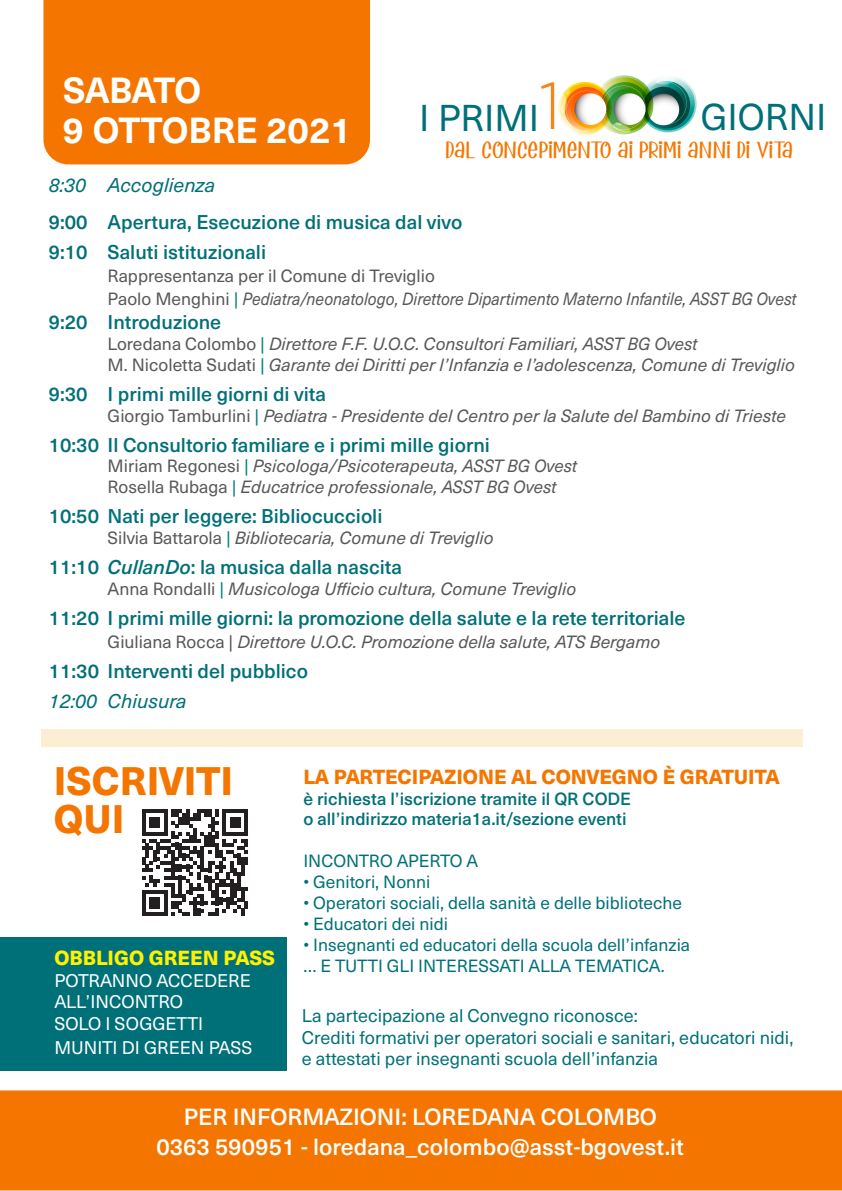
<style>
.page{position:relative;width:842px;height:1191px;background:#fff}
.page>*{position:absolute;margin:0;border:0;box-sizing:border-box;transform-origin:0 0}
.t1{font:300 66.2px "Gotham";color:#f47600}
.t2{font:800 39.2px "Neue Haas Unica";color:#f47600}
.t3{font:36.8px "Neue Haas Unica";color:#007078}
.t4{font:700 35.6px "Neue Haas Unica";letter-spacing:-.01em;color:#fff}
.t5{font:25px "Easy Peasy";letter-spacing:.03em;color:#f47600}
.t6{font:500 23px "Neue Haas Unica";color:#fff}
.t7{font:800 20px "Neue Haas Unica";color:#f47600}
.t8{font:800 20px "Neue Haas Unica";color:#fff101}
.t9{font:500 19.6px "Neue Haas Unica";color:#007078}
.t10{font:italic 19.6px "Neue Haas Unica";color:#007078}
.t11{font:18px "Neue Haas Unica";color:#007078}
.t12{font:18px/21.6px "Neue Haas Unica";color:#fff}
.t13{font:italic 17.4px "Neue Haas Unica";color:#57585a}
.t14{font:17.4px "Neue Haas Unica";color:#007078}
.t15{font:italic 17.4px "Neue Haas Unica";color:#57585a;scale:.9 1}
.t16{font:500 17.4px "Neue Haas Unica";color:#007078}
.t17{font:17.4px "Neue Haas Unica";color:#57585a}
.s1{font-style:normal}
.s2{font-style:normal;color:#008376}
.s3{font-style:italic}
</style>
<div class="page">
<div style="left:0;top:936px;width:286px;height:134px;background:#007078"></div>
<svg style="left:142px;top:809px;width:106px;height:107px"></svg>
<div style="left:0;top:1090px;width:842px;height:100px;background:#f47600"></div>
<img style="left:558px;top:75px;width:139px;height:60px">
<div style="left:43px;top:0;width:327px;height:164px;background:#f47600"></div>
<div style="left:41px;top:729px;width:762px;height:18px;background:#fbeed2"></div>
<p class="t4" style="left:63px;top:64px;width:139px">SABATO</p>
<p class="t4" style="left:63px;top:104px;width:290px">9 OTTOBRE 2021</p>
<h1 class="t1" style="left:539px;top:64px;width:24px">1</h1>
<p class="t3" style="left:701px;top:90px;width:127px">GIORNI</p>
<p class="t3" style="left:419px;top:90px;width:121px">I PRIMI</p>
<p class="t5" style="left:446px;top:135px;width:348px">DAL CONCEPIMENTO AI PRIMI ANNI DI VITA</p>
<p class="t10" style="left:49px;top:171px;width:168px">8:30 Accoglienza</p>
<p class="t9" style="left:49px;top:207px;width:415px">9:00 Apertura, Esecuzione di musica dal vivo</p>
<p class="t9" style="left:49px;top:237px;width:219px">9:10 Saluti istituzionali</p>
<p class="t17" style="left:108px;top:263px;width:329px">Rappresentanza per il Comune di Treviglio</p>
<p class="t15" style="left:108px;top:286px;width:767px"><span class="s1">Paolo Menghini</span> <span class="s2">|</span> Pediatra/neonatologo, Direttore Dipartimento Materno Infantile, ASST BG Ovest</p>
<p class="t9" style="left:49px;top:307px;width:174px">9:20 Introduzione</p>
<p class="t13" style="left:108px;top:331px;width:591px"><span class="s1">Loredana Colombo</span> <span class="s2">|</span> Direttore F.F. U.O.C. Consultori Familiari, ASST BG Ovest</p>
<p class="t13" style="left:108px;top:351px;width:689px"><span class="s1">M. Nicoletta Sudati</span> <span class="s2">|</span> Garante dei Diritti per l’Infanzia e l’adolescenza, Comune di Treviglio</p>
<p class="t9" style="left:49px;top:379px;width:279px">9:30 I primi mille giorni di vita</p>
<p class="t13" style="left:108px;top:402px;width:680px"><span class="s1">Giorgio Tamburlini</span> <span class="s2">|</span> Pediatra - Presidente del Centro per la Salute del Bambino di Trieste</p>
<p class="t9" style="left:49px;top:430px;width:443px">10:30 Il Consultorio familiare e i primi mille giorni</p>
<p class="t13" style="left:108px;top:453px;width:471px"><span class="s1">Miriam Regonesi</span> <span class="s2">|</span> Psicologa/Psicoterapeuta, ASST BG Ovest</p>
<p class="t13" style="left:108px;top:474px;width:450px"><span class="s1">Rosella Rubaga</span> <span class="s2">|</span> Educatrice professionale, ASST BG Ovest</p>
<p class="t9" style="left:49px;top:502px;width:335px">10:50 Nati per leggere: Bibliocuccioli</p>
<p class="t13" style="left:108px;top:525px;width:387px"><span class="s1">Silvia Battarola</span> <span class="s2">|</span> Bibliotecaria, Comune di Treviglio</p>
<p class="t9" style="left:49px;top:553px;width:355px">11:10 <span class="s3">CullanDo</span>: la musica dalla nascita</p>
<p class="t13" style="left:108px;top:576px;width:470px"><span class="s1">Anna Rondalli</span> <span class="s2">|</span> Musicologa Ufficio cultura, Comune Treviglio</p>
<p class="t9" style="left:49px;top:603px;width:638px">11:20 I primi mille giorni: la promozione della salute e la rete territoriale</p>
<p class="t13" style="left:108px;top:629px;width:554px"><span class="s1">Giuliana Rocca |</span> Direttore U.O.C. Promozione della salute, ATS Bergamo</p>
<p class="t9" style="left:49px;top:656px;width:261px">11:30 Interventi del pubblico</p>
<p class="t10" style="left:49px;top:686px;width:139px">12:00 Chiusura</p>
<p class="t7" style="left:303px;top:761px;width:478px">LA PARTECIPAZIONE AL CONVEGNO È GRATUITA</p>
<p class="t16" style="left:303px;top:785px;width:329px">è richiesta l’iscrizione tramite il QR CODE</p>
<p class="t16" style="left:303px;top:806px;width:325px">o all’indirizzo materia1a.it/sezione eventi</p>
<p class="t14" style="left:303px;top:848px;width:176px">INCONTRO APERTO A</p>
<p class="t14" style="left:303px;top:869px;width:129px">• Genitori, Nonni</p>
<p class="t14" style="left:303px;top:890px;width:380px">• Operatori sociali, della sanità e delle biblioteche</p>
<p class="t14" style="left:303px;top:910px;width:146px">• Educatori dei nidi</p>
<p class="t14" style="left:303px;top:931px;width:388px">• Insegnanti ed educatori della scuola dell’infanzia</p>
<p class="t14" style="left:303px;top:952px;width:363px">… E TUTTI GLI INTERESSATI ALLA TEMATICA.</p>
<p class="t2" style="left:54px;top:751px;width:181px">ISCRIVITI</p>
<p class="t2" style="left:54px;top:789px;width:72px">QUI</p>
<p class="t8" style="left:54px;top:942px;width:222px">OBBLIGO GREEN PASS</p>
<p class="t12" style="left:54px;top:968px;width:198px">POTRANNO ACCEDERE<br>ALL’INCONTRO</p>
<p class="t12" style="left:54px;top:1011px;width:150px">SOLO I SOGGETTI</p>
<p class="t12" style="left:54px;top:1035px;width:200px">MUNITI DI GREEN PASS</p>
<p class="t11" style="left:302px;top:1002px;width:337px">La partecipazione al Convegno riconosce:</p>
<p class="t11" style="left:302px;top:1024px;width:493px">Crediti formativi per operatori sociali e sanitari, educatori nidi,</p>
<p class="t11" style="left:302px;top:1045px;width:357px">e attestati per insegnanti scuola dell’infanzia</p>
<p class="t6" style="left:184px;top:1099px;width:475px">PER INFORMAZIONI: LOREDANA COLOMBO</p>
<p class="t6" style="left:156px;top:1129px;width:529px">0363 590951 - loredana_colombo@asst-bgovest.it</p>
</div>
